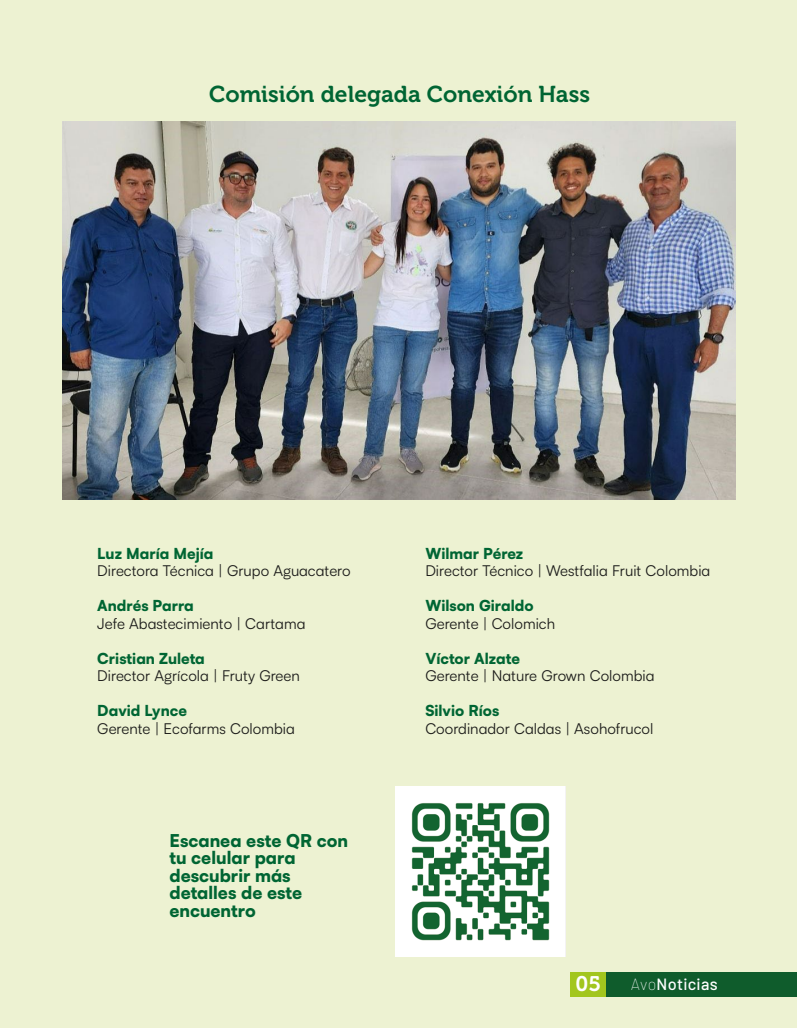
<style>
.page{position:relative;width:798px;height:1028px;background:#fff}
.page>*{position:absolute;margin:0;border:0;box-sizing:border-box;transform-origin:0 0}
.t1{font:22.88px "Museo 700";color:#006533}
.t2{font:21px "Museo 700";color:#fff}
.t3{font:900 17.5px/17.5px "Satoshi";color:#006533}
.t4{font:500 16.25px "Barlow";letter-spacing:.02em;color:#fff}
.t5{font:15px "Satoshi";color:#1d1d1b}
.t6{font:900 15px "Satoshi";color:#006533}
.s1{font-weight:100}
</style>
<div class="page">
<div style="left:0;top:0;width:797px;height:1028px;background:#edf2d2"></div>
<img style="left:63px;top:122px;width:672px;height:378px">
<img style="left:395px;top:786px;width:170px;height:170px">
<div style="left:570px;top:972px;width:226px;height:24px;background:#0f5c2c"></div>
<div style="left:570px;top:972px;width:35px;height:24px;background:#a2c61e"></div>
<h1 class="t1" style="left:209px;top:82px;width:382px">Comisión delegada Conexión Hass</h1>
<p class="t6" style="left:97px;top:541px;width:118px">Luz María Mejía</p>
<p class="t5" style="left:97px;top:561px;width:255px">Directora Técnica | Grupo Aguacatero</p>
<p class="t6" style="left:97px;top:594px;width:98px">Andrés Parra</p>
<p class="t5" style="left:97px;top:613px;width:210px">Jefe Abastecimiento | Cartama</p>
<p class="t6" style="left:97px;top:646px;width:109px">Cristian Zuleta</p>
<p class="t5" style="left:97px;top:666px;width:204px">Director Agrícola | Fruty Green</p>
<p class="t6" style="left:97px;top:699px;width:91px">David Lynce</p>
<p class="t5" style="left:97px;top:718px;width:199px">Gerente | Ecofarms Colombia</p>
<p class="t3" style="left:169px;top:830px;width:180px">Escanea este QR con tu celular para descubrir más detalles de este encuentro</p>
<p class="t6" style="left:425px;top:541px;width:99px">Wilmar Pérez</p>
<p class="t5" style="left:425px;top:561px;width:286px">Director Técnico | Westfalia Fruit Colombia</p>
<p class="t6" style="left:425px;top:594px;width:110px">Wilson Giraldo</p>
<p class="t5" style="left:425px;top:613px;width:131px">Gerente | Colomich</p>
<p class="t6" style="left:425px;top:646px;width:96px">Víctor Alzate</p>
<p class="t5" style="left:425px;top:666px;width:230px">Gerente | Nature Grown Colombia</p>
<p class="t6" style="left:425px;top:699px;width:75px">Silvio Ríos</p>
<p class="t5" style="left:425px;top:718px;width:229px">Coordinador Caldas | Asohofrucol</p>
<h2 class="t2" style="left:575px;top:972px;width:27px">05</h2>
<p class="t4" style="left:630px;top:973px;width:88px"><span class="s1">Avo</span>Noticias</p>
</div>
